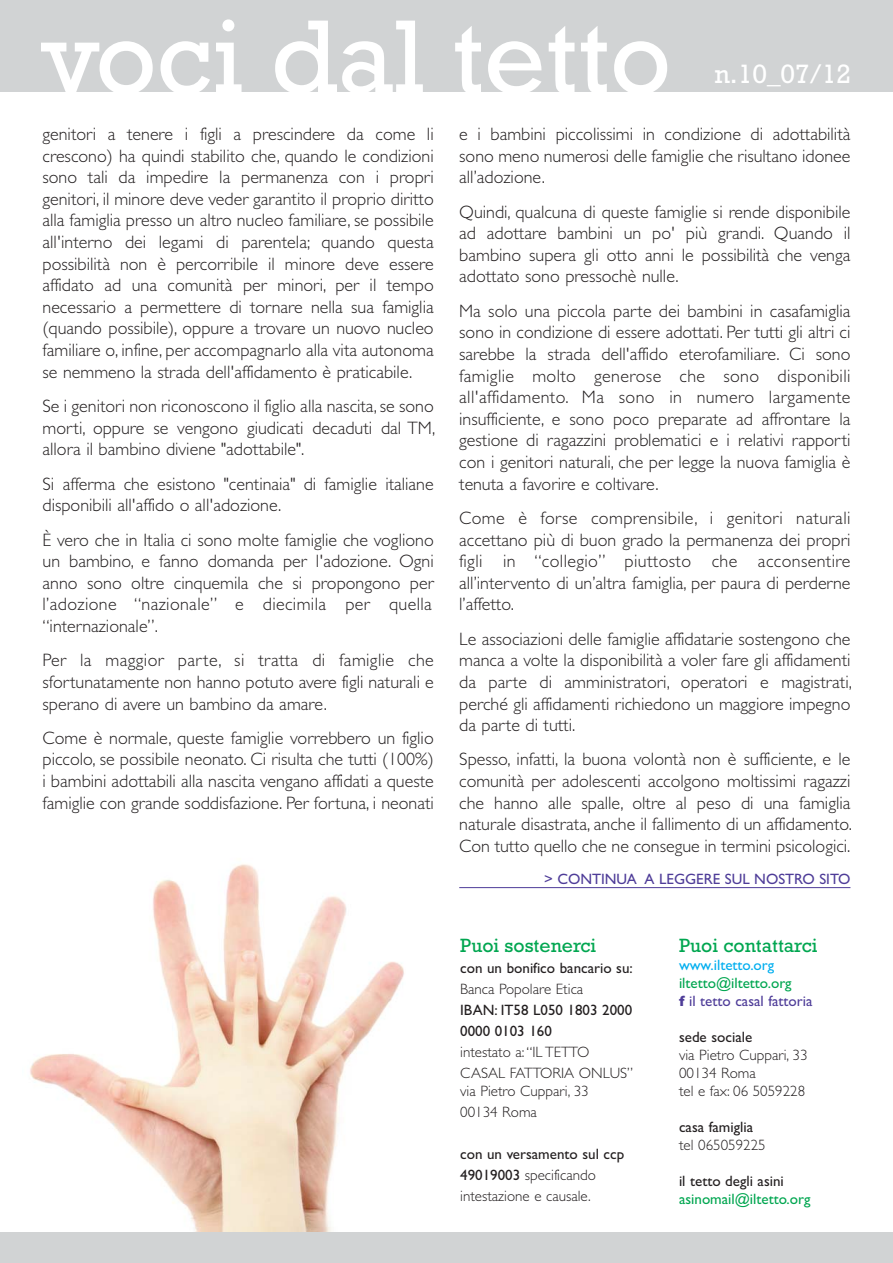
<style>
.page{position:relative;width:893px;height:1263px;background:#fff}
.page>*{position:absolute;margin:0;border:0;box-sizing:border-box;transform-origin:0 0}
.t1{font:106.95px "Rockwell";color:#fff}
.t2{font:27px "Rockwell";color:#fff}
.t3{font:19.5px "Rockwell";color:#00a650}
.t4{font:300 18px/21.6px "Gill Sans";color:#231f20;text-align:justify}
.t5{font:300 15px/21px "Gill Sans";color:#231f20}
.t6{font:15px/21px "Gill Sans";color:#231f20}
.t7{font:15px/18px "Gill Sans";color:#4e3c98}
.t8{font:15px "Gill Sans";color:#00a650}
.t9{font:15px "Gill Sans";color:#00aeef}
.s1{font-weight:400}
.s2{color:#00a650}
.s3{font-weight:700}
</style>
<div class="page">
<div style="left:0;top:1232px;width:893px;height:31px;background:#d1d3d4"></div>
<div style="left:0;top:0;width:893px;height:92px;background:#d1d3d4"></div>
<hr style="left:459px;top:887px;width:391px;height:1px;background:#4e3c98">
<img style="left:30px;top:864px;width:374px;height:368px">
<h1 class="t1" style="left:41px;top:21px;width:631px">voci dal tetto</h1>
<h2 class="t2" style="left:714px;top:65px;width:138px">n.10_07/12</h2>
<p class="t4" style="left:43px;top:125px;width:393px">genitori a tenere i figli a prescindere da come li crescono) ha quindi stabilito che, quando le condizioni sono tali da impedire la permanenza con i propri genitori, il minore deve veder garantito il proprio diritto alla famiglia presso un altro nucleo familiare, se possibile all'interno dei legami di parentela; quando questa possibilità non è percorribile il minore deve essere affidato ad una comunità per minori, per il tempo necessario a permettere di tornare nella sua famiglia (quando possibile), oppure a trovare un nuovo nucleo familiare o, infine, per accompagnarlo alla vita autonoma se nemmeno la strada dell'affidamento è praticabile.</p>
<p class="t4" style="left:43px;top:397px;width:394px">Se i genitori non riconoscono il figlio alla nascita, se sono morti, oppure se vengono giudicati decaduti dal TM, allora il bambino diviene "adottabile".</p>
<p class="t4" style="left:43px;top:475px;width:393px">Si afferma che esistono "centinaia" di famiglie italiane disponibili all'affido o all'adozione.</p>
<p class="t4" style="left:43px;top:531px;width:393px">È vero che in Italia ci sono molte famiglie che vogliono un bambino, e fanno domanda per l'adozione. Ogni anno sono oltre cinquemila che si propongono per l’adozione “nazionale” e diecimila per quella “internazionale”.</p>
<p class="t4" style="left:43px;top:651px;width:393px">Per la maggior parte, si tratta di famiglie che sfortunatamente non hanno potuto avere figli naturali e sperano di avere un bambino da amare.</p>
<p class="t4" style="left:43px;top:729px;width:393px">Come è normale, queste famiglie vorrebbero un figlio piccolo, se possibile neonato. Ci risulta che tutti (100%) i bambini adottabili alla nascita vengano affidati a queste famiglie con grande soddisfazione. Per fortuna, i neonati</p>
<p class="t4" style="left:459px;top:125px;width:393px">e i bambini piccolissimi in condizione di adottabilità sono meno numerosi delle famiglie che risultano idonee all’adozione.</p>
<p class="t4" style="left:459px;top:203px;width:393px">Quindi, qualcuna di queste famiglie si rende disponibile ad adottare bambini un po' più grandi. Quando il bambino supera gli otto anni le possibilità che venga adottato sono pressochè nulle.</p>
<p class="t4" style="left:459px;top:302px;width:393px">Ma solo una piccola parte dei bambini in casafamiglia sono in condizione di essere adottati. Per tutti gli altri ci sarebbe la strada dell'affido eterofamiliare. Ci sono famiglie molto generose che sono disponibili all'affidamento. Ma sono in numero largamente insufficiente, e sono poco preparate ad affrontare la gestione di ragazzini problematici e i relativi rapporti con i genitori naturali, che per legge la nuova famiglia è tenuta a favorire e coltivare.</p>
<p class="t4" style="left:459px;top:509px;width:393px">Come è forse comprensibile, i genitori naturali accettano più di buon grado la permanenza dei propri figli in “collegio” piuttosto che acconsentire all’intervento di un’altra famiglia, per paura di perderne l’affetto.</p>
<p class="t4" style="left:459px;top:630px;width:394px">Le associazioni delle famiglie affidatarie sostengono che manca a volte la disponibilità a voler fare gli affidamenti da parte di amministratori, operatori e magistrati, perché gli affidamenti richiedono un maggiore impegno da parte di tutti.</p>
<p class="t4" style="left:459px;top:751px;width:394px">Spesso, infatti, la buona volontà non è sufficiente, e le comunità per adolescenti accolgono moltissimi ragazzi che hanno alle spalle, oltre al peso di una famiglia naturale disastrata, anche il fallimento di un affidamento.<br>Con tutto quello che ne consegue in termini psicologici.</p>
<p class="t7" style="left:544px;top:872px;width:308px">&gt; CONTINUA A LEGGERE SUL NOSTRO SITO</p>
<p class="t3" style="left:460px;top:939px;width:138px">Puoi sostenerci</p>
<p class="t6" style="left:460px;top:959px;width:174px">con un bonifico bancario su:</p>
<p class="t5" style="left:460px;top:980px;width:125px">Banca Popolare Etica</p>
<p class="t6" style="left:460px;top:1001px;width:174px">IBAN: IT58 L050 1803 2000<br>0000 0103 160</p>
<p class="t5" style="left:460px;top:1043px;width:175px">intestato a: “IL TETTO<br>CASAL FATTORIA ONLUS”</p>
<p class="t5" style="left:460px;top:1082px;width:130px">via Pietro Cuppari, 33<br>00134 Roma</p>
<p class="t5" style="left:460px;top:1145px;width:166px"><span class="s1">con un versamento sul ccp<br>49019003</span> specificando intestazione e causale.</p>
<p class="t3" style="left:679px;top:939px;width:140px">Puoi contattarci</p>
<p class="t9" style="left:679px;top:960px;width:97px">www.iltetto.org</p>
<p class="t7" style="left:679px;top:975px;width:135px"><span class="s2">iltetto@iltetto.org<br></span><span class="s3">f</span> il tetto casal fattoria</p>
<p class="t6" style="left:679px;top:1028px;width:75px">sede sociale</p>
<p class="t5" style="left:679px;top:1047px;width:130px;line-height:18px">via Pietro Cuppari, 33<br>00134 Roma<br>tel e fax: 06 5059228</p>
<p class="t6" style="left:679px;top:1118px;width:76px">casa famiglia</p>
<p class="t5" style="left:679px;top:1136px;width:88px">tel 065059225</p>
<p class="t6" style="left:679px;top:1172px;width:106px">il tetto degli asini</p>
<p class="t8" style="left:679px;top:1194px;width:133px">asinomail@iltetto.org</p>
</div>
